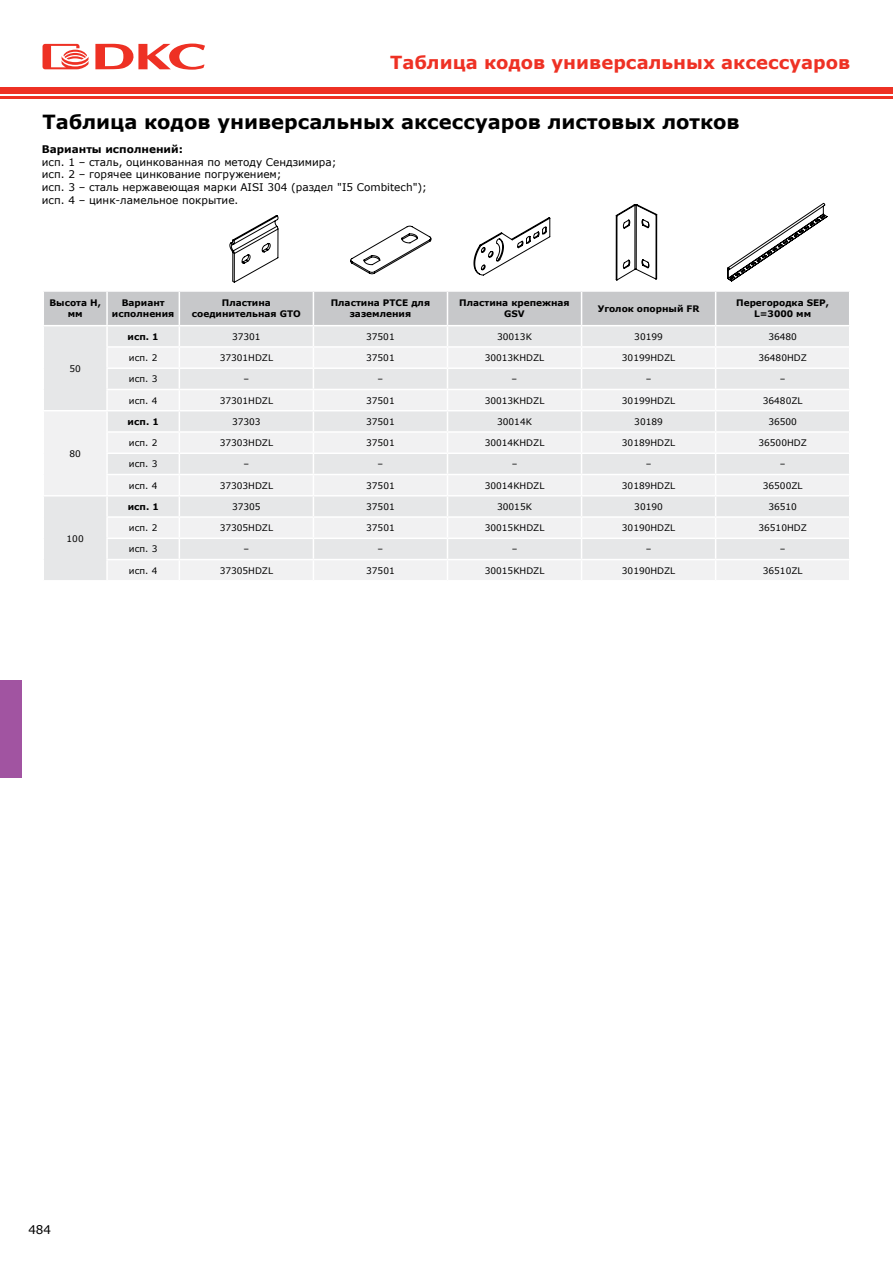
<style>
.page{position:relative;width:893px;height:1263px;background:#fff}
.page>*{position:absolute;margin:0;border:0;box-sizing:border-box;transform-origin:0 0}
.t1{font:700 19.5px "Verdana";color:#000}
.t2{font:700 18px "Verdana";color:#ee3124}
.t3{font:12px "Verdana";color:#000}
.t4{font:10.5px/12.6px "Verdana";color:#000}
.t5{font:700 10.5px "Verdana";color:#000}
.t6{font:9px "Verdana";color:#000}
.t7{font:700 9px/10.8px "Verdana";color:#000;text-align:center}
</style>
<div class="page">
<div style="left:0;top:87px;width:893px;height:6px;background:#ee3124"></div>
<hr style="left:0;top:96px;width:893px;height:3px;background:#ee3124">
<svg style="left:43px;top:44px;width:46px;height:25px"></svg>
<svg style="left:95px;top:44px;width:110px;height:26px"></svg>
<div style="left:0;top:680px;width:22px;height:98px;background:#a154a1"></div>
<svg style="left:44px;top:202px;width:805px;height:378px"></svg>
<h2 class="t2" style="left:390px;top:49px;width:462px">Таблица кодов универсальных аксессуаров</h2>
<h1 class="t1" style="left:42px;top:108px;width:699px">Таблица кодов универсальных аксессуаров листовых лотков</h1>
<p class="t5" style="left:42px;top:142px;width:143px">Варианты исполнений:</p>
<p class="t4" style="left:42px;top:156px;width:387px">исп. 1 – cталь, оцинкованная по методу Сендзимира;<br>исп. 2 – горячее цинкование погружением;<br>исп. 3 – сталь нержавеющая марки AISI 304 (раздел "I5 Combitech"); исп. 4 – цинк-ламельное покрытие.</p>
<p class="t7" style="left:49px;top:297px;width:53px">Высота H, мм</p>
<p class="t7" style="left:112px;top:297px;width:64px">Вариант исполнения</p>
<p class="t7" style="left:192px;top:297px;width:111px">Пластина соединительная GTO</p>
<p class="t7" style="left:331px;top:297px;width:101px">Пластина PTCE для заземления</p>
<p class="t7" style="left:459px;top:297px;width:112px">Пластина крепежная<br>GSV</p>
<p class="t7" style="left:598px;top:303px;width:103px">Уголок опорный FR</p>
<p class="t7" style="left:736px;top:297px;width:94px">Перегородка SEP,<br>L=3000 мм</p>
<p class="t6" style="left:69px;top:362px;width:13px">50</p>
<p class="t6" style="left:69px;top:447px;width:13px">80</p>
<p class="t6" style="left:67px;top:532px;width:19px">100</p>
<p class="t7" style="left:128px;top:331px;width:33px">исп. 1</p>
<p class="t6" style="left:232px;top:330px;width:30px">37301</p>
<p class="t6" style="left:366px;top:330px;width:30px">37501</p>
<p class="t6" style="left:497px;top:330px;width:36px">30013K</p>
<p class="t6" style="left:634px;top:330px;width:30px">30199</p>
<p class="t6" style="left:768px;top:330px;width:30px">36480</p>
<p class="t6" style="left:129px;top:352px;width:30px">исп. 2</p>
<p class="t6" style="left:220px;top:352px;width:55px">37301HDZL</p>
<p class="t6" style="left:366px;top:352px;width:30px">37501</p>
<p class="t6" style="left:485px;top:352px;width:61px">30013KHDZL</p>
<p class="t6" style="left:622px;top:352px;width:55px">30199HDZL</p>
<p class="t6" style="left:758px;top:352px;width:50px">36480HDZ</p>
<p class="t6" style="left:129px;top:373px;width:30px">исп. 3</p>
<p class="t6" style="left:243px;top:373px;width:7px">–</p>
<p class="t6" style="left:378px;top:373px;width:7px">–</p>
<p class="t6" style="left:512px;top:373px;width:7px">–</p>
<p class="t6" style="left:646px;top:373px;width:7px">–</p>
<p class="t6" style="left:780px;top:373px;width:7px">–</p>
<p class="t6" style="left:129px;top:394px;width:30px">исп. 4</p>
<p class="t6" style="left:220px;top:394px;width:55px">37301HDZL</p>
<p class="t6" style="left:366px;top:394px;width:30px">37501</p>
<p class="t6" style="left:485px;top:394px;width:61px">30013KHDZL</p>
<p class="t6" style="left:622px;top:394px;width:55px">30199HDZL</p>
<p class="t6" style="left:763px;top:394px;width:41px">36480ZL</p>
<p class="t7" style="left:128px;top:416px;width:33px">исп. 1</p>
<p class="t6" style="left:232px;top:415px;width:30px">37303</p>
<p class="t6" style="left:366px;top:415px;width:30px">37501</p>
<p class="t6" style="left:497px;top:415px;width:36px">30014K</p>
<p class="t6" style="left:634px;top:415px;width:30px">30189</p>
<p class="t6" style="left:768px;top:415px;width:30px">36500</p>
<p class="t6" style="left:129px;top:437px;width:30px">исп. 2</p>
<p class="t6" style="left:220px;top:437px;width:55px">37303HDZL</p>
<p class="t6" style="left:366px;top:437px;width:30px">37501</p>
<p class="t6" style="left:485px;top:437px;width:61px">30014KHDZL</p>
<p class="t6" style="left:622px;top:437px;width:55px">30189HDZL</p>
<p class="t6" style="left:758px;top:437px;width:50px">36500HDZ</p>
<p class="t6" style="left:129px;top:458px;width:30px">исп. 3</p>
<p class="t6" style="left:243px;top:458px;width:7px">–</p>
<p class="t6" style="left:378px;top:458px;width:7px">–</p>
<p class="t6" style="left:512px;top:458px;width:7px">–</p>
<p class="t6" style="left:646px;top:458px;width:7px">–</p>
<p class="t6" style="left:780px;top:458px;width:7px">–</p>
<p class="t6" style="left:129px;top:479px;width:30px">исп. 4</p>
<p class="t6" style="left:220px;top:479px;width:55px">37303HDZL</p>
<p class="t6" style="left:366px;top:479px;width:30px">37501</p>
<p class="t6" style="left:485px;top:479px;width:61px">30014KHDZL</p>
<p class="t6" style="left:622px;top:479px;width:55px">30189HDZL</p>
<p class="t6" style="left:763px;top:479px;width:41px">36500ZL</p>
<p class="t7" style="left:128px;top:501px;width:33px">исп. 1</p>
<p class="t6" style="left:232px;top:500px;width:30px">37305</p>
<p class="t6" style="left:366px;top:500px;width:30px">37501</p>
<p class="t6" style="left:497px;top:500px;width:36px">30015K</p>
<p class="t6" style="left:634px;top:500px;width:30px">30190</p>
<p class="t6" style="left:768px;top:500px;width:30px">36510</p>
<p class="t6" style="left:129px;top:522px;width:30px">исп. 2</p>
<p class="t6" style="left:220px;top:522px;width:55px">37305HDZL</p>
<p class="t6" style="left:366px;top:522px;width:30px">37501</p>
<p class="t6" style="left:485px;top:522px;width:61px">30015KHDZL</p>
<p class="t6" style="left:622px;top:522px;width:55px">30190HDZL</p>
<p class="t6" style="left:758px;top:522px;width:50px">36510HDZ</p>
<p class="t6" style="left:129px;top:543px;width:30px">исп. 3</p>
<p class="t6" style="left:243px;top:543px;width:7px">–</p>
<p class="t6" style="left:378px;top:543px;width:7px">–</p>
<p class="t6" style="left:512px;top:543px;width:7px">–</p>
<p class="t6" style="left:646px;top:543px;width:7px">–</p>
<p class="t6" style="left:780px;top:543px;width:7px">–</p>
<p class="t6" style="left:129px;top:564px;width:30px">исп. 4</p>
<p class="t6" style="left:220px;top:564px;width:55px">37305HDZL</p>
<p class="t6" style="left:366px;top:564px;width:30px">37501</p>
<p class="t6" style="left:485px;top:564px;width:61px">30015KHDZL</p>
<p class="t6" style="left:622px;top:564px;width:55px">30190HDZL</p>
<p class="t6" style="left:763px;top:564px;width:41px">36510ZL</p>
<h3 class="t3" style="left:28px;top:1221px;width:24px">484</h3>
</div>
